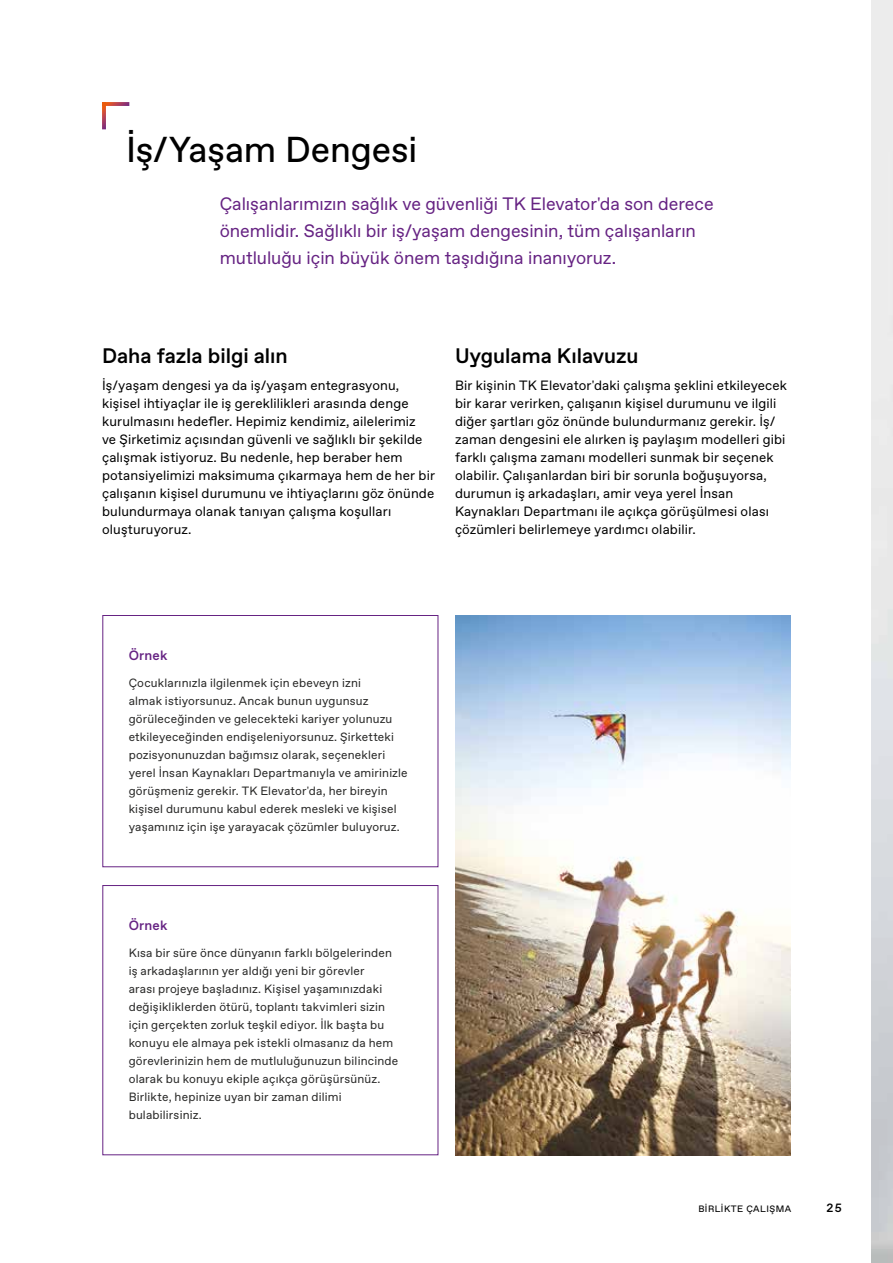
<style>
.page{position:relative;width:893px;height:1263px;background:#fff}
.page>*{position:absolute;margin:0;border:0;box-sizing:border-box;transform-origin:0 0}
.t1{font:36px "TKE Type";letter-spacing:-.005em;color:#000}
.t2{font:500 21px "TKE Type";letter-spacing:-.005em;color:#000}
.t3{font:18px/27px "TKE Type";color:#662383}
.t4{font:13.5px/18px "TKE Type";letter-spacing:.01em;color:#000}
.t5{font:500 13.5px "TKE Type";letter-spacing:.015em;color:#662383}
.t6{font:12px/18px "TKE Type";letter-spacing:.015em;color:#282827}
.t7{font:500 12px "TKE Type";color:#000}
.t8{font:9.3px "TKE Type";letter-spacing:.05em;color:#000}
</style>
<div class="page">
<img style="left:455px;top:615px;width:336px;height:540px">
<svg style="left:102px;top:106px;width:4px;height:23px"></svg>
<svg style="left:102px;top:102px;width:27px;height:4px"></svg>
<h1 class="t1" style="left:126px;top:129px;width:293px">İş/Yaşam Dengesi</h1>
<h3 class="t3" style="left:220px;top:191px;width:495px">Çalışanlarımızın sağlık ve güvenliği TK Elevator'da son derece önemlidir. Sağlıklı bir iş/yaşam dengesinin, tüm çalışanların mutluluğu için büyük önem taşıdığına inanıyoruz.</h3>
<h2 class="t2" style="left:102px;top:343px;width:187px">Daha fazla bilgi alın</h2>
<p class="t4" style="left:102px;top:377px;width:335px">İş/yaşam dengesi ya da iş/yaşam entegrasyonu, kişisel ihtiyaçlar ile iş gereklilikleri arasında denge kurulmasını hedefler. Hepimiz kendimiz, ailelerimiz<br>ve Şirketimiz açısından güvenli ve sağlıklı bir şekilde çalışmak istiyoruz. Bu nedenle, hep beraber hem potansiyelimizi maksimuma çıkarmaya hem de her bir çalışanın kişisel durumunu ve ihtiyaçlarını göz önünde bulundurmaya olanak tanıyan çalışma koşulları oluşturuyoruz.</p>
<h2 class="t2" style="left:455px;top:343px;width:185px">Uygulama Kılavuzu</h2>
<p class="t4" style="left:455px;top:377px;width:334px">Bir kişinin TK Elevator'daki çalışma şeklini etkileyecek bir karar verirken, çalışanın kişisel durumunu ve ilgili diğer şartları göz önünde bulundurmanız gerekir. İş/ zaman dengesini ele alırken iş paylaşım modelleri gibi farklı çalışma zamanı modelleri sunmak bir seçenek olabilir. Çalışanlardan biri bir sorunla boğuşuyorsa, durumun iş arkadaşları, amir veya yerel İnsan Kaynakları Departmanı ile açıkça görüşülmesi olası çözümleri belirlemeye yardımcı olabilir.</p>
<p class="t5" style="left:129px;top:647px;width:40px">Örnek</p>
<p class="t6" style="left:129px;top:674px;width:281px">Çocuklarınızla ilgilenmek için ebeveyn izni<br>almak istiyorsunuz. Ancak bunun uygunsuz görüleceğinden ve gelecekteki kariyer yolunuzu etkileyeceğinden endişeleniyorsunuz. Şirketteki pozisyonunuzdan bağımsız olarak, seçenekleri yerel İnsan Kaynakları Departmanıyla ve amirinizle görüşmeniz gerekir. TK Elevator'da, her bireyin kişisel durumunu kabul ederek mesleki ve kişisel yaşamınız için işe yarayacak çözümler buluyoruz.</p>
<p class="t5" style="left:129px;top:917px;width:40px">Örnek</p>
<p class="t6" style="left:129px;top:944px;width:271px">Kısa bir süre önce dünyanın farklı bölgelerinden iş arkadaşlarının yer aldığı yeni bir görevler<br>arası projeye başladınız. Kişisel yaşamınızdaki değişikliklerden ötürü, toplantı takvimleri sizin için gerçekten zorluk teşkil ediyor. İlk başta bu konuyu ele almaya pek istekli olmasanız da hem görevlerinizin hem de mutluluğunuzun bilincinde olarak bu konuyu ekiple açıkça görüşürsünüz.<br>Birlikte, hepinize uyan bir zaman dilimi bulabilirsiniz.</p>
<p class="t8" style="left:698px;top:1203px;width:94px">BİRLİKTE ÇALIŞMA</p>
<p class="t7" style="left:826px;top:1201px;width:17px">25</p>
</div>
